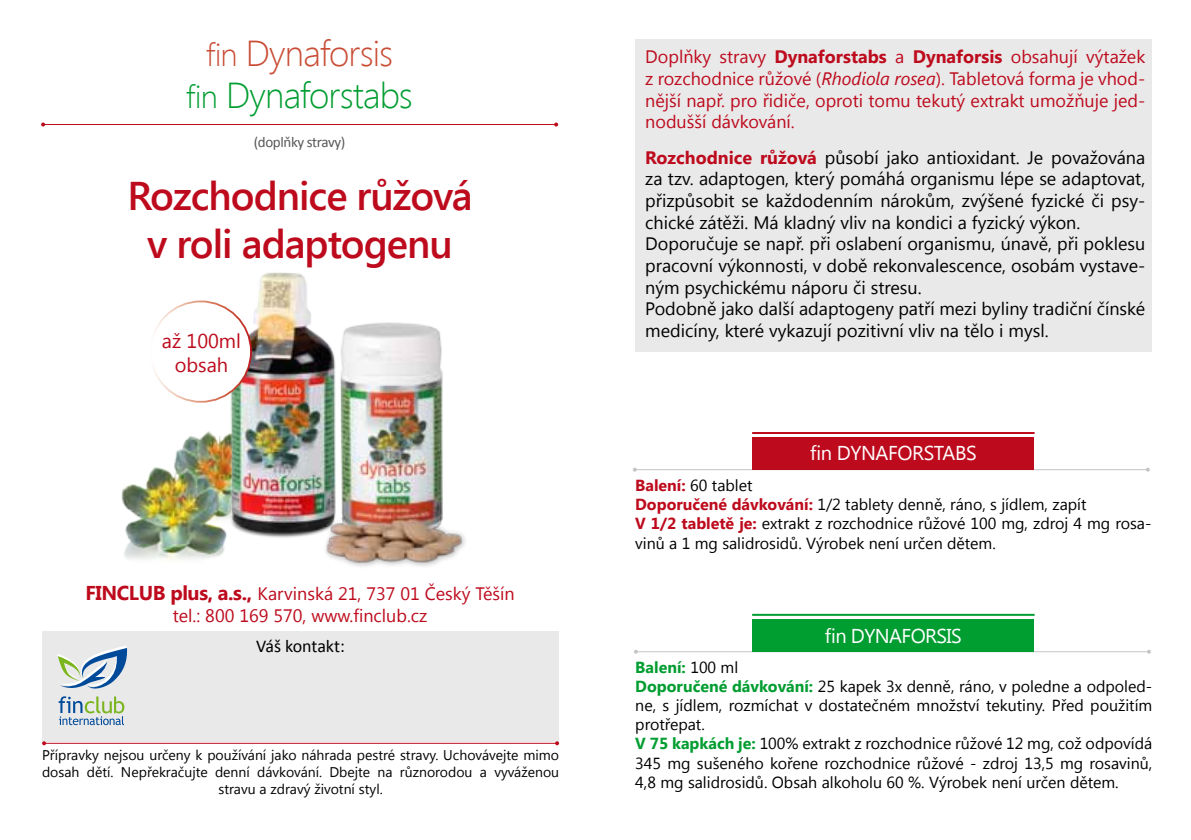
<style>
.page{position:relative;width:1191px;height:840px;background:#fff}
.page>*{position:absolute;margin:0;border:0;box-sizing:border-box;transform-origin:0 0}
.t1{font:600 40px/48px "Segoe UI";letter-spacing:-.025em;color:#bd0b1d;text-align:center}
.t2{font:300 36px/42px "Segoe UI";letter-spacing:-.025em;color:#009d30;text-align:center}
.t3{font:20px "Segoe UI";letter-spacing:-.025em;color:#fff}
.t4{font:20px/24px "Segoe UI";color:#bd0b1d;text-align:center}
.t5{font:18px/21.6px "Segoe UI";color:#000}
.t6{font:18px/21.6px "Segoe UI";color:#bd0b1d;text-align:justify}
.t7{font:18px "Calibri";letter-spacing:-.005em;color:#000}
.t8{font:16px/19.2px "Segoe UI";color:#000}
.t9{font:15px "Calibri";letter-spacing:-.025em;color:#58585a}
.t10{font:14px/16.8px "Segoe UI";color:#000;text-align:center}
.s1{font-size:32px;color:#c94c35}
.s2{color:#c94c35}
.s3{font-size:32px}
.s4{font-weight:700;font-size:20px}
.s5{font-weight:700}
.s6{font-style:italic}
.s7{font-weight:700;color:#bd0b1d}
.s8{font-weight:700;color:#009d30}
</style>
<div class="page">
<img style="left:121px;top:431px;width:97px;height:129px">
<img style="left:218px;top:272px;width:60px;height:284px">
<div style="left:151px;top:301px;width:100px;height:100px;background:#fff;border-radius:50%"></div>
<div style="left:150px;top:300px;width:102px;height:102px;border:2px solid #fff;border-radius:50%"></div>
<hr style="left:636px;top:650px;width:513px;height:1px;background:#c4c5c6">
<svg style="left:634px;top:649px;width:4px;height:4px"></svg>
<svg style="left:1147px;top:649px;width:4px;height:4px"></svg>
<hr style="left:635px;top:469px;width:512px;height:1px;background:#c4c5c6">
<svg style="left:633px;top:467px;width:4px;height:4px"></svg>
<div style="left:635px;top:39px;width:516px;height:312px;background:#e9e9ea"></div>
<hr style="left:43px;top:124px;width:513px;height:1px;background:#bd0b1d">
<svg style="left:41px;top:122px;width:4px;height:4px"></svg>
<svg style="left:554px;top:122px;width:4px;height:4px"></svg>
<div style="left:752px;top:436px;width:282px;height:33px;background:#bd0b1d"></div>
<hr style="left:752px;top:432px;width:282px;height:2px;background:#bd0b1d">
<div style="left:752px;top:618px;width:282px;height:33px;background:#009d30"></div>
<hr style="left:752px;top:613px;width:282px;height:2px;background:#009d30">
<div style="left:43px;top:630px;width:515px;height:111px;background:#e9e9ea"></div>
<hr style="left:44px;top:742px;width:513px;height:1px;background:#bd0b1d">
<svg style="left:42px;top:740px;width:4px;height:4px"></svg>
<svg style="left:555px;top:740px;width:4px;height:4px"></svg>
<svg style="left:57px;top:646px;width:71px;height:78px"></svg>
<img style="left:278px;top:272px;width:187px;height:295px">
<h2 class="t2" style="left:186px;top:31px;width:228px"><span class="s1">fin</span> <span class="s2">Dynaforsis </span><span class="s3">fin</span> Dynaforstabs</h2>
<p class="t9" style="left:254px;top:132px;width:93px">(doplňky stravy)</p>
<h1 class="t1" style="left:127px;top:169px;width:347px">Rozchodnice růžová v roli adaptogenu</h1>
<p class="t4" style="left:162px;top:327px;width:81px">až 100ml obsah</p>
<p class="t6" style="left:85px;top:582px;width:431px;text-align:center"><span class="s4">FINCLUB plus, a.s.,</span> Karvinská 21, 737 01 Český Těšín tel.: 800 169 570, www.finclub.cz</p>
<p class="t7" style="left:256px;top:634px;width:90px">Váš kontakt:</p>
<p class="t10" style="left:42px;top:745px;width:518px">Přípravky nejsou určeny k používání jako náhrada pestré stravy. Uchovávejte mimo dosah dětí. Nepřekračujte denní dávkování. Dbejte na různorodou a vyváženou stravu a zdravý životní styl.</p>
<p class="t6" style="left:645px;top:45px;width:501px">Doplňky stravy <span class="s5">Dynaforstabs</span> a <span class="s5">Dynaforsis</span> obsahují výtažek z rozchodnice růžové (<span class="s6">Rhodiola rosea</span>). Tabletová forma je vhod&shy;nější např. pro řidiče, oproti tomu tekutý extrakt umožňuje jed&shy;nodušší dávkování.</p>
<p class="t5" style="left:645px;top:146px;width:501px"><span class="s7">Rozchodnice růžová</span> působí jako antioxidant. Je považována za tzv. adaptogen, který pomáhá organismu lépe se adaptovat, přizpůsobit se každodenním nárokům, zvýšené fyzické či psy&shy;chické zátěži. Má kladný vliv na kondici a fyzický výkon.<br>Doporučuje se např. při oslabení organismu, únavě, při poklesu pracovní výkonnosti, v době rekonvalescence, osobám vystave&shy;ným psychickému náporu či stresu.<br>Podobně jako další adaptogeny patří mezi byliny tradiční čínské medicíny, které vykazují pozitivní vliv na tělo i mysl.</p>
<p class="t3" style="left:810px;top:439px;width:168px">fin DYNAFORSTABS</p>
<p class="t8" style="left:635px;top:474px;width:518px"><span class="s7">Balení:</span> 60 tablet<br><span class="s7">Doporučené dávkování:</span> 1/2 tablety denně, ráno, s jídlem, zapít<br><span class="s7">V 1/2 tabletě je:</span> extrakt z rozchodnice růžové 100 mg, zdroj 4 mg rosa&shy;vinů a 1 mg salidrosidů. Výrobek není určen dětem.</p>
<p class="t3" style="left:825px;top:621px;width:138px">fin DYNAFORSIS</p>
<p class="t8" style="left:635px;top:656px;width:518px"><span class="s8">Balení:</span> 100 ml<br><span class="s8">Doporučené dávkování:</span> 25 kapek 3x denně, ráno, v poledne a odpoled&shy;ne, s jídlem, rozmíchat v dostatečném množství tekutiny. Před použitím protřepat.<br><span class="s8">V 75 kapkách je:</span> 100% extrakt z rozchodnice růžové 12 mg, což odpovídá 345 mg sušeného kořene rozchodnice růžové - zdroj 13,5 mg rosavinů, 4,8 mg salidrosidů. Obsah alkoholu 60 %. Výrobek není určen dětem.</p>
</div>
